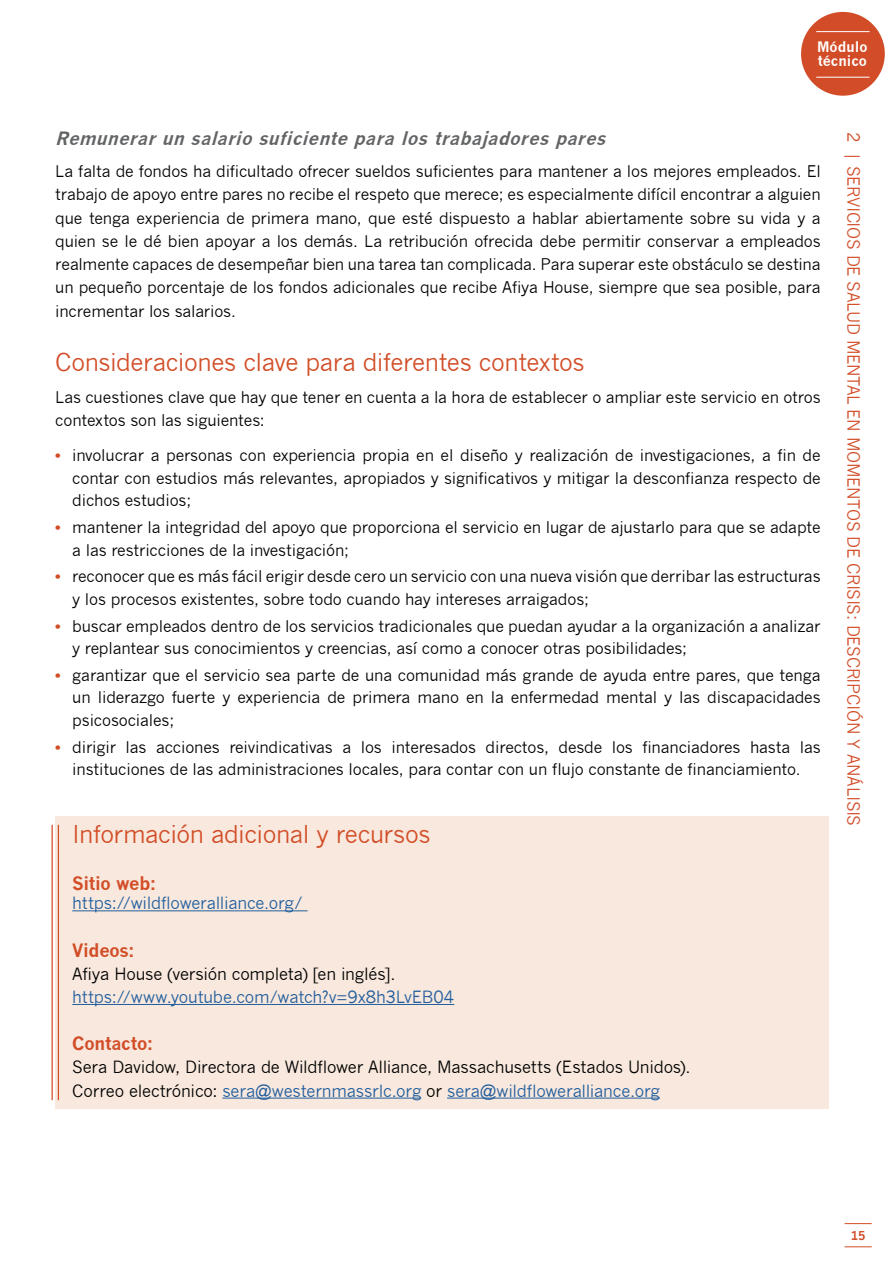
<style>
.page{position:relative;width:893px;height:1263px;background:#fff}
.page>*{position:absolute;margin:0;border:0;box-sizing:border-box;transform-origin:0 0}
.t1{font:24px "News Gothic";letter-spacing:-.02em;color:#d24d27}
.t2{font:italic 700 18px "News Gothic";color:#636466}
.t3{font:700 18px "News Gothic";letter-spacing:-.015em;color:#d24d27}
.t4{font:16.5px/23.2px "News Gothic";letter-spacing:-.015em;color:#000}
.t5{font:16.5px "News Gothic";letter-spacing:-.015em;color:#215e9e}
.t6{font:16.5px "News Gothic";color:#d24d27}
.t7{font:15.75px/22.5px "News Gothic";letter-spacing:-.01em;color:#000}
.t8{font:700 14.1px/14.1px "News Gothic";color:#fff}
.t9{font:700 12px "News Gothic";color:#d24d27}
.s1{font-weight:700;color:#d24d27}
.s2{color:#215e9e}
</style>
<div class="page">
<div style="left:801px;top:12px;width:84px;height:84px;background:#d24d27;border-radius:50%"></div>
<hr style="left:816px;top:31px;width:54px;height:1px;background:#fff">
<hr style="left:816px;top:77px;width:54px;height:1px;background:#fff">
<svg style="left:845px;top:1223px;width:27px;height:1px"></svg>
<svg style="left:845px;top:1246px;width:27px;height:1px"></svg>
<div style="left:55px;top:816px;width:774px;height:293px;background:#f8e8dd"></div>
<hr style="left:52px;top:825px;width:1px;height:275px;background:#d24d27">
<hr style="left:58px;top:825px;width:1px;height:275px;background:#d24d27">
<hr style="left:72px;top:910px;width:236px;height:1px;background:#215e9e">
<hr style="left:72px;top:1004px;width:382px;height:1px;background:#215e9e">
<hr style="left:222px;top:1098px;width:199px;height:1px;background:#215e9e">
<hr style="left:447px;top:1098px;width:213px;height:1px;background:#215e9e">
<p class="t8" style="left:817px;top:40px;width:52px">Módulo técnico</p>
<p class="t2" style="left:55px;top:128px;width:557px">Remunerarun salario suficiente para los trabajadores pares</p>
<p class="t7" style="left:55px;top:160px;width:767px;line-height:23.2px;text-align:justify">La falta de fondos ha dificultado ofrecer sueldos suficientes para mantener a los mejores empleados. El trabajo de apoyo entre pares no recibe el respeto que merece; es especialmente difícil encontrar a alguien que tenga experiencia de primera mano, que esté dispuesto a hablar abiertamente sobre su vida y a quien se le dé bien apoyar a los demás. La retribución ofrecida debe permitir conservar a empleados realmente capaces de desempeñar bien una tarea tan complicada. Para superar este obstáculo se destina un pequeño porcentaje de los fondos adicionales que recibe Afiya House, siempre que sea posible, para incrementar los salarios.</p>
<h1 class="t1" style="left:55px;top:348px;width:531px">Consideraciones clave para diferentes contextos</h1>
<p class="t7" style="left:55px;top:386px;width:767px;line-height:23.2px">Las cuestiones clave que hay que tener en cuenta a la hora de establecer o ampliar este servicio en otros contextos son las siguientes:</p>
<p class="t7" style="left:72px;top:444px;width:750px;text-align:justify;text-indent:-17px"><span class="s1">•</span> involucrar a personas con experiencia propia en el diseño y realización de investigaciones, a fin de contar con estudios más relevantes, apropiados y significativos y mitigar la desconfianza respecto de dichos estudios;</p>
<p class="t7" style="left:72px;top:516px;width:750px;text-indent:-17px"><span class="s1">•</span> mantener la integridad del apoyo que proporciona el servicio en lugar de ajustarlo para que se adapte a las restricciones de la investigación;</p>
<p class="t7" style="left:72px;top:565px;width:750px;text-indent:-17px"><span class="s1">•</span> reconocer que es más fácil erigir desde cero un servicio con una nueva visión que derribar las estructuras y los procesos existentes, sobre todo cuando hay intereses arraigados;</p>
<p class="t7" style="left:72px;top:615px;width:750px;text-indent:-17px"><span class="s1">•</span> buscar empleados dentro de los servicios tradicionales que puedan ayudar a la organización a analizar y replantear sus conocimientos y creencias, así como a conocer otras posibilidades;</p>
<p class="t7" style="left:72px;top:664px;width:750px;text-align:justify;text-indent:-17px"><span class="s1">•</span> garantizar que el servicio sea parte de una comunidad más grande de ayuda entre pares, que tenga un liderazgo fuerte y experiencia de primera mano en la enfermedad mental y las discapacidades psicosociales;</p>
<p class="t7" style="left:55px;top:736px;width:767px;text-align:center"><span class="s1">•</span> dirigir las acciones reivindicativas a los interesados directos, desde los financiadores hasta las instituciones de las administraciones locales, para contar con un flujo constante de financiamiento.</p>
<h1 class="t1" style="left:72px;top:820px;width:360px">Información adicional y recursos</h1>
<p class="t3" style="left:72px;top:872px;width:85px">Sitio web:</p>
<p class="t5" style="left:72px;top:894px;width:232px">https://wildfloweralliance.org/</p>
<p class="t3" style="left:72px;top:939px;width:64px">Videos:</p>
<p class="t4" style="left:72px;top:962px;width:325px">Afiya House (versión completa) [en inglés].</p>
<p class="t5" style="left:72px;top:987px;width:383px">https://www.youtube.com/watch?v=9x8h3LvEB04</p>
<p class="t3" style="left:72px;top:1032px;width:82px">Contacto:</p>
<p class="t4" style="left:72px;top:1056px;width:620px">Sera Davidow, Directora de Wildflower Alliance, Massachusetts (Estados Unidos).<br>Correo electrónico: <span class="s2">sera@westernmassrlc.org</span> or <span class="s2">sera@wildfloweralliance.org</span></p>
<p class="t6" style="left:863px;top:132px;width:694px;rotate:90deg">2 | Serviciosdesaludmentalenmomentosdecrisis: descripciónyanálisis</p>
<p class="t9" style="left:851px;top:1228px;width:16px">15</p>
</div>
